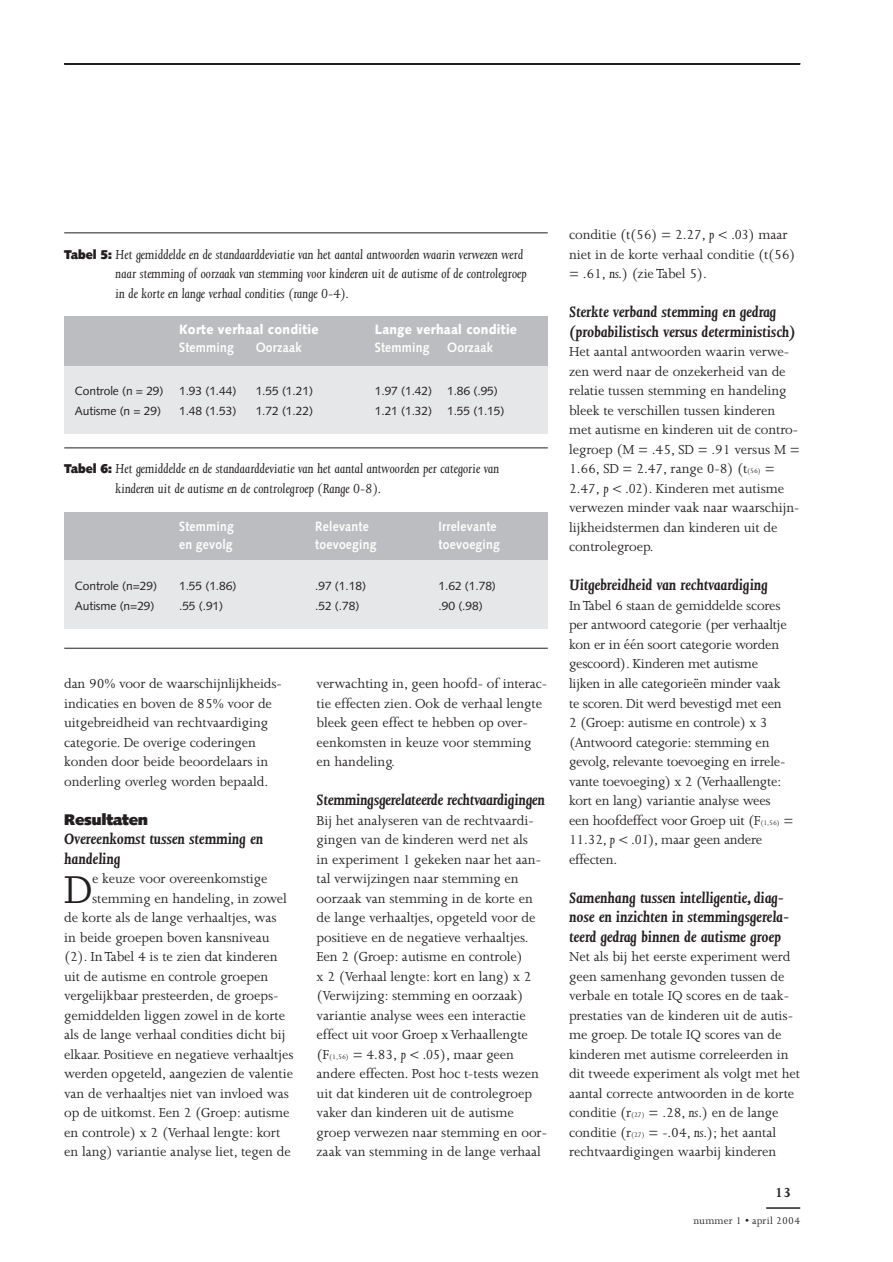
<style>
.page{position:relative;width:893px;height:1262px;background:#fff}
.page>*{position:absolute;margin:0;border:0;box-sizing:border-box;transform-origin:0 0}
.t1{font:44.55px "Joanna";color:#231f20}
.t2{font:italic 700 17.25px/19.5px "Joanna";color:#231f20}
.t3{font:900 15.45px "Syntax";letter-spacing:-.02em;color:#231f20}
.t4{font:15px/19.5px "Joanna";letter-spacing:-.005em;color:#231f20}
.t5{font:italic 15px/19.5px "Joanna";color:#231f20}
.t6{font:700 15px "Joanna";color:#231f20}
.t7{font:700 13.5px "Syntax";letter-spacing:.015em;color:#fff;scale:.9 1}
.t8{font:900 13.5px "Syntax";letter-spacing:.02em;color:#fff;scale:.9 1}
.t9{font:12px "Syntax";letter-spacing:-.005em;color:#231f20}
.t10{font:11.25px "Joanna";letter-spacing:.015em;color:#231f20}
.s1{font-family:"Syntax";font-weight:900;font-style:normal;font-size:12.75px}
.s2{font-size:7.5px}
.s3{font-style:italic}
</style>
<div class="page">
<hr style="left:766px;top:1207px;width:34px;height:1px;background:#231f20">
<hr style="left:64px;top:63px;width:736px;height:2px;background:#231f20">
<div style="left:64px;top:316px;width:484px;height:117px;background:#e6e7e9"></div>
<div style="left:64px;top:316px;width:484px;height:49px;background:#bcbdc0"></div>
<hr style="left:64px;top:447px;width:484px;height:1px;background:#231f20">
<div style="left:64px;top:511px;width:484px;height:117px;background:#e6e7e9"></div>
<div style="left:64px;top:511px;width:484px;height:49px;background:#bcbdc0"></div>
<hr style="left:64px;top:648px;width:484px;height:1px;background:#231f20">
<hr style="left:64px;top:232px;width:484px;height:1px;background:#231f20">
<p class="t5" style="left:116px;top:246px;width:412px;text-indent:-51px"><span class="s1">Tabel 5:</span> Het gemiddelde en de standaarddeviatie van het aantal antwoorden waarin verwezen werd naar stemming of oorzaak van stemming voor kinderen uit de autisme of de controlegroep in de korte en lange verhaal condities (range 0-4).</p>
<p class="t8" style="left:179px;top:324px;width:156px">Korte verhaal conditie</p>
<p class="t8" style="left:375px;top:324px;width:159px">Lange verhaal conditie</p>
<p class="t7" style="left:179px;top:342px;width:62px">Stemming</p>
<p class="t7" style="left:256px;top:342px;width:52px">Oorzaak</p>
<p class="t7" style="left:375px;top:342px;width:62px">Stemming</p>
<p class="t7" style="left:447px;top:342px;width:52px">Oorzaak</p>
<p class="t9" style="left:75px;top:386px;width:90px">Controle (n = 29)</p>
<p class="t9" style="left:179px;top:386px;width:59px">1.93 (1.44)</p>
<p class="t9" style="left:256px;top:386px;width:59px">1.55 (1.21)</p>
<p class="t9" style="left:375px;top:386px;width:125px">1.97 (1.42) 1.86 (.95)</p>
<p class="t9" style="left:75px;top:406px;width:88px">Autisme (n = 29)</p>
<p class="t9" style="left:179px;top:406px;width:59px">1.48 (1.53)</p>
<p class="t9" style="left:256px;top:406px;width:59px">1.72 (1.22)</p>
<p class="t9" style="left:375px;top:406px;width:131px">1.21 (1.32) 1.55 (1.15)</p>
<p class="t5" style="left:116px;top:460px;width:385px;text-indent:-51px"><span class="s1">Tabel 6:</span> Het gemiddelde en de standaarddeviatie van het aantal antwoorden per categorie van kinderen uit de autisme en de controlegroep (Range 0-8).</p>
<p class="t7" style="left:179px;top:520px;width:62px">Stemming</p>
<p class="t7" style="left:315px;top:520px;width:61px">Relevante</p>
<p class="t7" style="left:438px;top:520px;width:66px">Irrelevante</p>
<p class="t7" style="left:179px;top:538px;width:61px">en gevolg</p>
<p class="t7" style="left:315px;top:538px;width:70px">toevoeging</p>
<p class="t7" style="left:438px;top:538px;width:70px">toevoeging</p>
<p class="t9" style="left:75px;top:581px;width:84px">Controle (n=29)</p>
<p class="t9" style="left:179px;top:581px;width:59px">1.55 (1.86)</p>
<p class="t9" style="left:315px;top:581px;width:52px">.97 (1.18)</p>
<p class="t9" style="left:438px;top:581px;width:59px">1.62 (1.78)</p>
<p class="t9" style="left:75px;top:601px;width:81px">Autisme (n=29)</p>
<p class="t9" style="left:179px;top:601px;width:46px">.55 (.91)</p>
<p class="t9" style="left:315px;top:601px;width:46px">.52 (.78)</p>
<p class="t9" style="left:438px;top:601px;width:46px">.90 (.98)</p>
<p class="t4" style="left:64px;top:675px;width:219px">dan 90% voor de waarschijnlijkheids&shy;indicaties en boven de 85% voor de uitgebreidheid van rechtvaardiging categorie. De overige coderingen konden door beide beoordelaars in onderling overleg worden bepaald.</p>
<p class="t3" style="left:64px;top:812px;width:85px">Resultaten</p>
<p class="t2" style="left:64px;top:830px;width:201px">Overeenkomst tussen stemming en handeling</p>
<h1 class="t1" style="left:64px;top:873px;width:30px">D</h1>
<p class="t4" style="left:92px;top:870px;width:177px">e keuze voor overeenkomstige</p>
<p class="t4" style="left:92px;top:889px;width:196px">stemming en handeling, in zowel</p>
<p class="t4" style="left:64px;top:909px;width:214px">de korte als de lange verhaaltjes, was</p>
<p class="t4" style="left:64px;top:928px;width:207px">in beide groepen boven kansniveau</p>
<p class="t4" style="left:64px;top:948px;width:215px">(2). In Tabel 4 is te zien dat kinderen</p>
<p class="t4" style="left:64px;top:967px;width:205px">uit de autisme en controle groepen</p>
<p class="t4" style="left:64px;top:987px;width:216px">vergelijkbaar presteerden, de groeps-</p>
<p class="t4" style="left:64px;top:1006px;width:222px">gemiddelden liggen zowel in de korte</p>
<p class="t4" style="left:64px;top:1026px;width:223px">als de lange verhaal condities dicht bij</p>
<p class="t4" style="left:64px;top:1045px;width:231px">elkaar. Positieve en negatieve verhaaltjes</p>
<p class="t4" style="left:64px;top:1065px;width:230px">werden opgeteld, aangezien de valentie</p>
<p class="t4" style="left:64px;top:1084px;width:226px">van de verhaaltjes niet van invloed was</p>
<p class="t4" style="left:64px;top:1104px;width:227px">op de uitkomst. Een 2 (Groep: autisme</p>
<p class="t4" style="left:64px;top:1123px;width:217px">en controle) x 2 (Verhaal lengte: kort</p>
<p class="t4" style="left:64px;top:1143px;width:228px">en lang) variantie analyse liet, tegen de</p>
<p class="t4" style="left:316px;top:675px;width:232px">verwachting in, geen hoofd- of interac&shy;tie effecten zien. Ook de verhaal lengte bleek geen effect te hebben op over&shy;eenkomsten in keuze voor stemming en handeling.</p>
<p class="t2" style="left:316px;top:791px;width:230px">Stemmingsgerelateerde rechtvaardigingen</p>
<p class="t4" style="left:316px;top:811px;width:232px">Bij het analyseren van de rechtvaardi&shy;gingen van de kinderen werd net als<br>in experiment 1 gekeken naar het aan&shy;tal verwijzingen naar stemming en oorzaak van stemming in de korte en de lange verhaaltjes, opgeteld voor de positieve en de negatieve verhaaltjes.<br>Een 2 (Groep: autisme en controle)<br>x 2 (Verhaal lengte: kort en lang) x 2 (Verwijzing: stemming en oorzaak) variantie analyse wees een interactie effect uit voor Groep x Verhaallengte (F<span class="s2">(1,56)</span> = 4.83, <span class="s3">p &lt; .05</span>), maar geen andere effecten. Post hoc t-tests wezen uit dat kinderen uit de controlegroep vaker dan kinderen uit de autisme groep verwezen naar stemming en oor&shy;zaak van stemming in de lange verhaal</p>
<p class="t4" style="left:569px;top:226px;width:228px">conditie (t(56) = 2.27, <span class="s3">p &lt; .03</span>) maar niet in de korte verhaal conditie (t(56) = .61, <span class="s3">ns.</span>) (zie Tabel 5).</p>
<p class="t2" style="left:569px;top:304px;width:228px">Sterkte verband stemming en gedrag (probabilistisch versus deterministisch)</p>
<p class="t4" style="left:569px;top:343px;width:232px">Het aantal antwoorden waarin verwe&shy;zen werd naar de onzekerheid van de relatie tussen stemming en handeling bleek te verschillen tussen kinderen met autisme en kinderen uit de contro&shy;legroep (M = .45, SD = .91 versus M = 1.66, SD = 2.47, range 0-8) (t<span class="s2">(56)</span> = 2.47, <span class="s3">p &lt; .02</span>). Kinderen met autisme verwezen minder vaak naar waarschijn&shy;lijkheidstermen dan kinderen uit de controlegroep.</p>
<p class="t2" style="left:569px;top:577px;width:200px">Uitgebreidheid van rechtvaardiging</p>
<p class="t4" style="left:569px;top:597px;width:226px">In Tabel 6 staan de gemiddelde scores per antwoord categorie (per verhaaltje kon er in één soort categorie worden gescoord). Kinderen met autisme<br>lijken in alle categorieën minder vaak te scoren. Dit werd bevestigd met een<br>2 (Groep: autisme en controle) x 3 (Antwoord categorie: stemming en gevolg, relevante toevoeging en irrele&shy;vante toevoeging) x 2 (Verhaallengte: kort en lang) variantie analyse wees een hoofdeffect voor Groep uit (F<span class="s2">(1,56)</span> = 11.32, <span class="s3">p &lt; .01</span>), maar geen andere effecten.</p>
<p class="t2" style="left:569px;top:889px;width:222px">Samenhang tussen intelligentie, diag&shy;nose en inzichten in stemmingsgerela&shy;teerd gedrag binnen de autisme groep</p>
<p class="t4" style="left:569px;top:948px;width:232px">Net als bij het eerste experiment werd geen samenhang gevonden tussen de verbale en totale IQ scores en de taak&shy;prestaties van de kinderen uit de autis&shy;me groep. De totale IQ scores van de kinderen met autisme correleerden in dit tweede experiment als volgt met het aantal correcte antwoorden in de korte conditie (r<span class="s2">(27)</span> = .28, <span class="s3">ns</span>.) en de lange conditie (r<span class="s2">(27)</span> = -.04, <span class="s3">ns</span>.); het aantal rechtvaardigingen waarbij kinderen</p>
<p class="t6" style="left:775px;top:1186px;width:17px">13</p>
<p class="t10" style="left:693px;top:1216px;width:108px">nummer 1 • april 2004</p>
</div>
